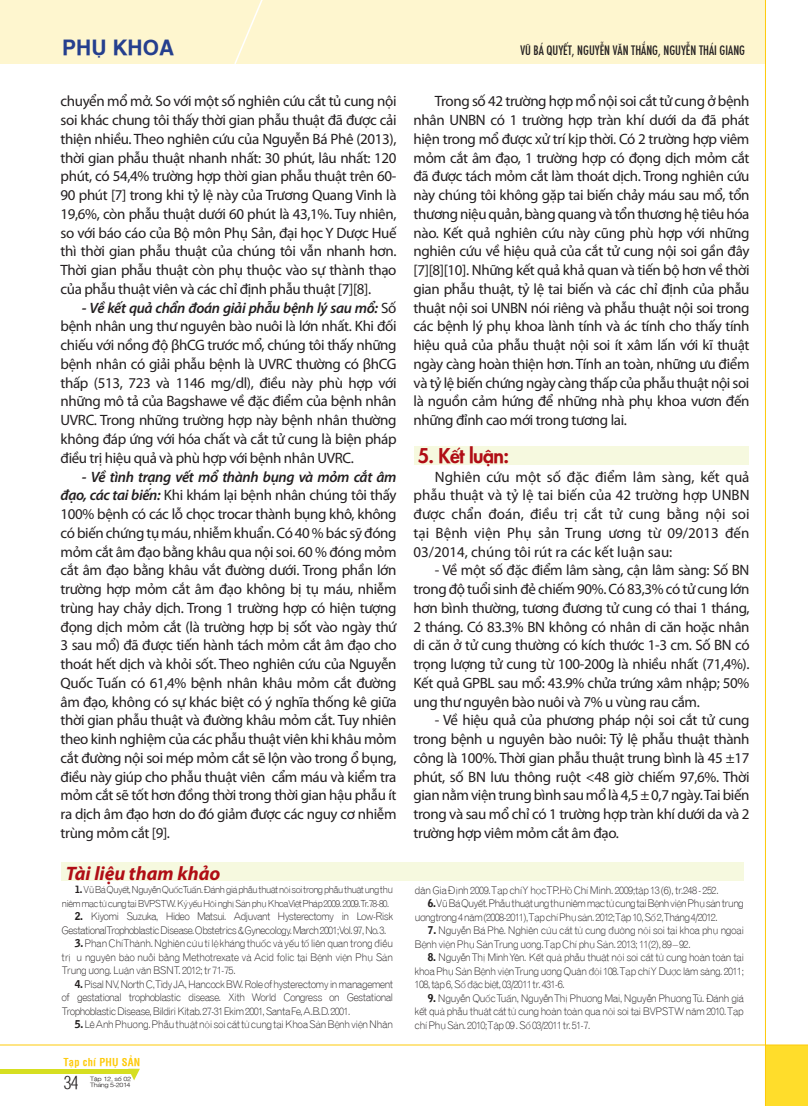
<style>
.page{position:relative;width:808px;height:1106px;background:#fff}
.page>*{position:absolute;margin:0;border:0;box-sizing:border-box;transform-origin:0 0}
.t1{font:700 21px "SFU Helvetica";color:#253f8e}
.t2{font:italic 700 19.5px "Myriad Pro";color:#b00d15}
.t3{font:800 19.5px "SFU Futura";letter-spacing:-.03em;color:#b00d15}
.t4{font:300 condensed 17.55px "SFU Helvetica";color:#231f20}
.t5{font:15px/18.8px "Myriad Pro";letter-spacing:-.025em;color:#231f20;text-align:justify}
.t6{font:14.25px "SFU Function Condensed";color:#231f20}
.t7{font:300 10.5px/13.5px "NH Grotesque";letter-spacing:-.065em;color:#231f20;text-align:justify}
.t8{font:700 condensed 10.5px "SFU Helvetica";letter-spacing:.025em;color:#feca0a}
.t9{font:300 9.75px/13.5px "NH Grotesque";letter-spacing:-.075em;color:#231f20}
.t10{font:300 6px/6px "SFU Helvetica";letter-spacing:-.05em;color:#231f20;scale:1.19 1}
.s1{font-weight:600;font-style:italic}
.s2{font-weight:700}
</style>
<div class="page">
<div style="left:415px;top:446px;width:334px;height:18px;background:#f6f9df"></div>
<div style="left:0;top:0;width:765px;height:63px;background:#fef6cf"></div>
<div style="left:766px;top:1045px;width:42px;height:61px;background:#ffdd2b"></div>
<hr style="left:765px;top:0;width:1px;height:1106px;background:#feca0a">
<hr style="left:0;top:1044px;width:808px;height:1px;background:#feca0a">
<svg style="left:233px;top:0;width:35px;height:64px"></svg>
<svg style="left:128px;top:1068px;width:12px;height:12px"></svg>
<div style="left:0;top:1068px;width:134px;height:5px;background:#d6df21"></div>
<div style="left:62px;top:862px;width:682px;height:19px;background:#f6f9df"></div>
<h1 class="t1" style="left:62px;top:31px;width:113px">Phụ khoa</h1>
<p class="t6" style="left:520px;top:39px;width:225px">VŨ BÁ QUYẾT, NG UYỄN VĂN THẮNG, NG UYỄN THÁI GIANG</p>
<p class="t5" style="left:61px;top:92px;width:337px">chuyển mổ mở. So với một số nghiên cứu cắt tủ cung nội soi khác chung tôi thấy thời gian phẫu thuật đã được cải thiện nhiều. Theo nghiên cứu của Nguyễn Bá Phê (2013), thời gian phẫu thuật nhanh nhất: 30 phút, lâu nhất: 120 phút, có 54,4% trường hợp thời gian phẫu thuật trên 60- 90 phút [7] trong khi tỷ lệ này của Trương Quang Vinh là 19,6%, còn phẫu thuật dưới 60 phút là 43,1%. Tuy nhiên, so với báo cáo của Bộ môn Phụ Sản, đại học Y Dược Huế thì thời gian phẫu thuật của chúng tôi vẫn nhanh hơn.<br>Thời gian phẫu thuật còn phụ thuộc vào sự thành thạo của phẫu thuật viên và các chỉ định phẫu thuật [7][8].</p>
<p class="t5" style="left:61px;top:298px;width:337px;text-indent:21px"><span class="s1">- Về kết quả chẩn đoán giải phẫu bệnh lý sau mổ:</span> Số bệnh nhân ung thư nguyên bào nuôi là lớn nhất. Khi đối chiếu với nồng độ βhCG trước mổ, chúng tôi thấy những bệnh nhân có giải phẫu bệnh là UVRC thường có βhCG thấp (513, 723 và 1146 mg/dl), điều này phù hợp với những mô tả của Bagshawe về đặc điểm của bệnh nhân UVRC. Trong những trường hợp này bệnh nhân thường không đáp ứng với hóa chất và cắt tử cung là biện pháp điều trị hiệu quả và phù hợp với bệnh nhân UVRC.</p>
<p class="t5" style="left:61px;top:467px;width:337px;text-indent:21px"><span class="s1">- Về tình trạng vết mổ thành bụng và mỏm cắt âm đạo, các tai biến:</span> Khi khám lại bệnh nhân chúng tôi thấy 100% bệnh có các lỗ chọc trocar thành bụng khô, không có biến chứng tụ máu, nhiễm khuẩn. Có 40 % bác sỹ đóng mỏm cắt âm đạo bằng khâu qua nội soi. 60 % đóng mỏm cắt âm đạo bằng khâu vắt đường dưới. Trong phần lớn trường hợp mỏm cắt âm đạo không bị tụ máu, nhiễm trùng hay chảy dịch. Trong 1 trường hợp có hiện tượng đọng dịch mỏm cắt (là trường hợp bị sốt vào ngày thứ 3 sau mổ) đã được tiến hành tách mỏm cắt âm đạo cho thoát hết dịch và khỏi sốt. Theo nghiên cứu của Nguyễn Quốc Tuấn có 61,4% bệnh nhân khâu mỏm cắt đường âm đạo, không có sự khác biệt có ý nghĩa thống kê giữa thời gian phẫu thuật và đường khâu mỏm cắt. Tuy nhiên theo kinh nghiệm của các phẫu thuật viên khi khâu mỏm cắt đường nội soi mép mỏm cắt sẽ lộn vào trong ổ bụng, điều này giúp cho phẫu thuật viên cẩm máu và kiểm tra mỏm cắt sẽ tốt hơn đồng thời trong thời gian hậu phẫu ít ra dịch âm đạo hơn do đó giảm được các nguy cơ nhiễm trùng mỏm cắt [9].</p>
<h2 class="t2" style="left:66px;top:860px;width:156px">Tài liệu tham khảo</h2>
<p class="t9" style="left:62px;top:881px;width:333px;text-indent:13px"><span class="s2">1.</span> Vũ Bá Quyết, Nguyễn Quốc Tuấn. Đánh giá phẫu thuật nội soi trong phẫu thuật ung thư niêm mạc tử cung tại BVPSTW. Kỷ yếu Hội nghị Sản phụ Khoa Việt Pháp 2009. 2009. Tr.78-80.</p>
<p class="t7" style="left:62px;top:908px;width:333px;text-indent:13px"><span class="s2">2.</span> Kiyomi Suzuka, Hideo Matsui. Adjuvant Hysterectomy in Low-Risk<br>GestationalTrophoblastic Disease. Obstetrics &amp; Gynecology. March 2001;Vol. 97, No. 3.</p>
<p class="t7" style="left:62px;top:935px;width:333px;text-indent:13px"><span class="s2">3.</span> Phan Chí Thành. Nghiên cứu tỉ lệ kháng thuốc và yếu tố liên quan trong điều trị u nguyên bào nuôi bằng Methotrexate và Acid folic tại Bệnh viện Phụ Sản Trung ương. Luận văn BSNT. 2012; tr 71-75.</p>
<p class="t7" style="left:62px;top:975px;width:333px;text-indent:13px"><span class="s2">4.</span> Pisal NV, North C, Tidy JA, Hancock BW. Role of hysterectomy in management of gestational trophoblastic disease. Xith World Congress on Gestational Trophoblastic Disease, Bildiri Kitab. 27-31 Ekim 2001, Santa Fe, A.B.D. 2001.</p>
<p class="t7" style="left:74px;top:1016px;width:320px"><span class="s2">5.</span> Lê Anh Phương. Phẫu thuật nội soi cắt tử cung tại Khoa Sản Bệnh viện Nhân</p>
<p class="t8" style="left:63px;top:1054px;width:78px">Tạp chí Phụ Sản</p>
<p class="t4" style="left:64px;top:1069px;width:16px">34</p>
<p class="t10" style="left:90px;top:1075px;width:36px">Tập 12, số 02<br>Tháng 5-2014</p>
<p class="t5" style="left:414px;top:92px;width:337px;text-indent:21px">Trong số 42 trường hợp mổ nội soi cắt tử cung ở bệnh nhân UNBN có 1 trường hợp tràn khí dưới da đã phát hiện trong mổ được xử trí kịp thời. Có 2 trường hợp viêm mỏm cắt âm đạo, 1 trường hợp có đọng dịch mỏm cắt đã được tách mỏm cắt làm thoát dịch. Trong nghiên cứu này chúng tôi không gặp tai biến chảy máu sau mổ, tổn thương niệu quản, bàng quang và tổn thương hệ tiêu hóa nào. Kết quả nghiên cứu này cũng phù hợp với những nghiên cứu về hiệu quả của cắt tử cung nội soi gần đây [7][8][10]. Những kết quả khả quan và tiến bộ hơn về thời gian phẫu thuật, tỷ lệ tai biến và các chỉ định của phẫu thuật nội soi UNBN nói riêng và phẫu thuật nội soi trong các bệnh lý phụ khoa lành tính và ác tính cho thấy tính hiệu quả của phẫu thuật nội soi ít xâm lấn với kĩ thuật ngày càng hoàn thiện hơn. Tính an toàn, những ưu điểm và tỷ lệ biến chứng ngày càng thấp của phẫu thuật nội soi là nguồn cảm hứng để những nhà phụ khoa vươn đến những đỉnh cao mới trong tương lai.</p>
<h2 class="t3" style="left:418px;top:439px;width:93px">5. Kết luận:</h2>
<p class="t5" style="left:414px;top:467px;width:337px;text-indent:21px">Nghiên cứu một số đặc điểm lâm sàng, kết quả phẫu thuật và tỷ lệ tai biến của 42 trường hợp UNBN được chẩn đoán, điều trị cắt tử cung bằng nội soi tại Bệnh viện Phụ sản Trung ương từ 09/2013 đến 03/2014, chúng tôi rút ra các kết luận sau:</p>
<p class="t5" style="left:414px;top:560px;width:337px;text-indent:21px">- Về một số đặc điểm lâm sàng, cận lâm sàng: Số BN trong độ tuổi sinh đẻ chiếm 90%. Có 83,3% có tử cung lớn hơn bình thường, tương đương tử cung có thai 1 tháng, 2 tháng. Có 83.3% BN không có nhân di căn hoặc nhân di căn ở tử cung thường có kích thước 1-3 cm. Số BN có trọng lượng tử cung từ 100-200g là nhiều nhất (71,4%).<br>Kết quả GPBL sau mổ: 43.9% chửa trứng xâm nhập; 50% ung thư nguyên bào nuôi và 7% u vùng rau cắm.</p>
<p class="t5" style="left:414px;top:710px;width:337px;text-indent:21px">- Về hiệu quả của phương pháp nội soi cắt tử cung trong bệnh u nguyên bào nuôi: Tỷ lệ phẫu thuật thành công là 100%. Thời gian phẫu thuật trung bình là 45 ±17 phút, số BN lưu thông ruột &lt;48 giờ chiếm 97,6%. Thời gian nằm viện trung bình sau mổ là 4,5 ± 0,7 ngày. Tai biến trong và sau mổ chỉ có 1 trường hợp tràn khí dưới da và 2 trường hợp viêm mỏm cắt âm đạo.</p>
<p class="t7" style="left:415px;top:881px;width:306px">dân Gia Định 2009. Tạp chí Y học TP.Hồ Chí Minh. 2009;tập 13 (6), tr.248 - 252.</p>
<p class="t7" style="left:415px;top:895px;width:331px;text-indent:13px"><span class="s2">6.</span> Vũ Bá Quyết. Phẫu thuật ung thư niêm mạc tử cung tại Bệnh viện Phụ sản trung ươngtrong 4 năm (2008-2011), Tạp chí Phụ sản. 2012; Tập 10, Số 2, Tháng 4/2012.</p>
<p class="t7" style="left:415px;top:922px;width:331px;text-indent:13px"><span class="s2">7.</span> Nguyễn Bá Phê. Nghiên cứu cắt tử cung đường nội soi tại khoa phụ ngoại<br>Bệnh viện Phụ Sản Trung ương. Tạp Chí phụ Sản. 2013; 11(2), 89 – 92.</p>
<p class="t7" style="left:415px;top:949px;width:331px;text-indent:13px"><span class="s2">8.</span> Nguyễn Thị Minh Yên. Kết quả phẫu thuật nội soi cắt tử cung hoàn toàn tại khoa Phụ Sản Bệnh viện Trung ương Quân đội 108. Tạp chí Y Dược lâm sàng. 2011; 108, tập 6, Số đặc biệt, 03/2011 tr. 431-6.</p>
<p class="t7" style="left:415px;top:989px;width:331px;text-indent:13px"><span class="s2">9.</span> Nguyễn Quốc Tuấn, Nguyễn Thị Phương Mai, Nguyễn Phương Tú. Đánh giá kết quả phẫu thuật cắt tử cung hoàn toàn qua nội soi tại BVPSTW năm 2010. Tạp chí Phụ Sản. 2010; Tập 09 . Số 03/2011 tr. 51-7.</p>
</div>
